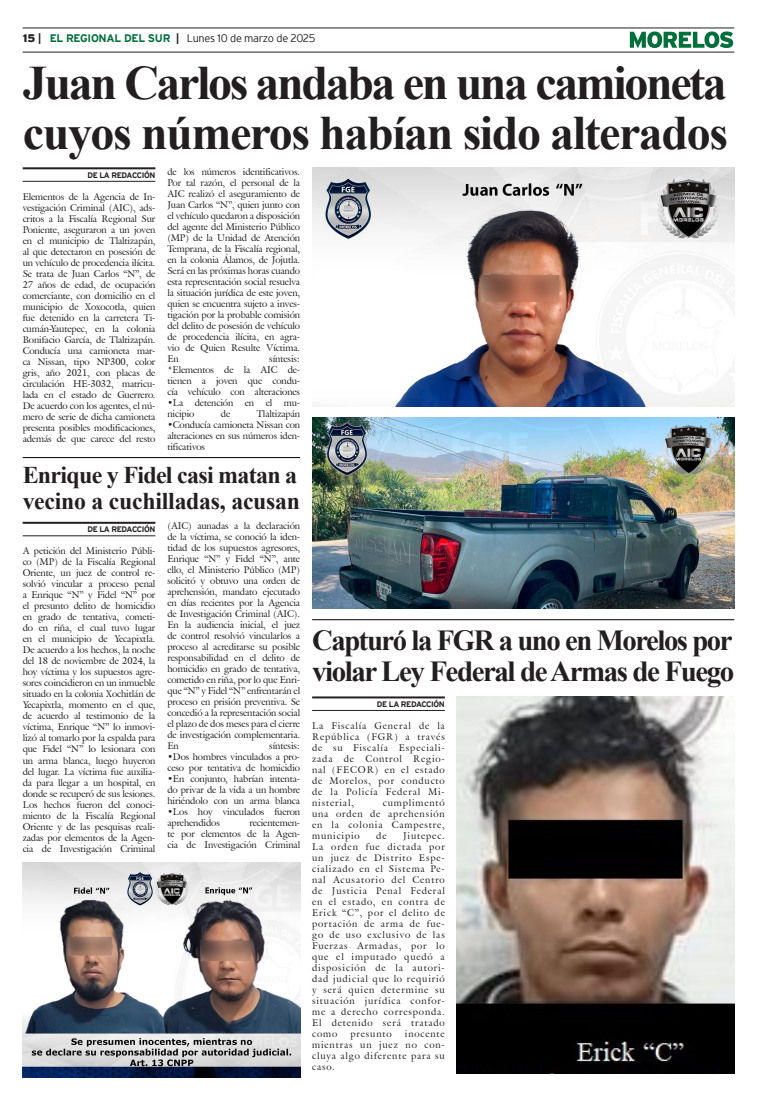
<style>
.page{position:relative;width:757px;height:1106px;background:#fff}
.page>*{position:absolute;margin:0;border:0;box-sizing:border-box;transform-origin:0 0}
.Cabeza_01{font:700 48px/50px "Times New Roman";letter-spacing:-.04em;color:#231f20}
.Cabeza_03{font:700 29px/31px "Times New Roman";letter-spacing:-.05em;color:#231f20}
.Cabeza_03-2{font:700 24px/26px "Times New Roman";letter-spacing:-.01em;color:#231f20}
.t1{font:300 11px "Interstate";letter-spacing:-.03em;color:#231f20}
.t2{font:9.5px/11px "Galliard IT Cby BT";letter-spacing:-.01em;color:#231f20;text-align:justify}
.t3{font:9.5px "Galliard IT Cby BT";letter-spacing:.09em;color:#231f20}
.t4{font:700 8px "Interstate";letter-spacing:-.05em;color:#231f20}
.s1{font-weight:900}
.s2{font-weight:700}
.s3{font-weight:700;color:#006f3c}
</style>
<div class="page">
<hr style="left:23px;top:28px;width:711px;height:1px;background:#231f20">
<hr style="left:23px;top:52px;width:711px;height:1px;background:#231f20">
<svg style="left:630px;top:31px;width:103px;height:17px"></svg>
<hr style="left:23px;top:167px;width:132px;height:2px;background:#231f20">
<hr style="left:23px;top:181px;width:132px;height:1px;background:#231f20">
<hr style="left:23px;top:522px;width:132px;height:2px;background:#231f20">
<hr style="left:23px;top:535px;width:132px;height:1px;background:#231f20">
<hr style="left:23px;top:457px;width:277px;height:1px;background:#000">
<hr style="left:312px;top:696px;width:133px;height:2px;background:#231f20">
<hr style="left:312px;top:710px;width:133px;height:1px;background:#231f20">
<hr style="left:312px;top:619px;width:422px;height:1px;background:#000">
<img style="left:312px;top:167px;width:422px;height:240px">
<img style="left:312px;top:418px;width:422px;height:190px">
<img style="left:457px;top:696px;width:277px;height:377px">
<img style="left:23px;top:862px;width:277px;height:215px">
<p class="t1" style="left:23px;top:32px;width:294px"><span class="s1">15</span> <span class="s2">|</span> <span class="s3">EL REGIONAL DEL SUR</span> <span class="s2">|</span> Lunes 10 de marzo de 2025</p>
<p class="Cabeza_01" style="left:23px;top:56px;width:706px">Juan Carlos andaba en una camioneta cuyos números habían sido alterados</p>
<p class="t4" style="left:87px;top:171px;width:69px">DE LA REDACCIÓN</p>
<p class="t2" style="left:167px;top:166px;width:134px">de los números identificativos.<br>Por tal razón, el personal de la AIC realizó el aseguramiento de Juan Carlos “N”, quien junto con el vehículo quedaron a disposición del agente del Ministerio Público (MP) de la Unidad de Atención Temprana, de la Fiscalía regional, en la colonia Álamos, de Jojutla.<br>Será en las próximas horas cuando esta representación social resuelva la situación jurídica de este joven, quien se encuentra sujeto a inves&shy;tigación por la probable comisión del delito de posesión de vehículo de procedencia ilícita, en agra&shy;vio de Quien Resulte Víctima.<br>En</p>
<p class="t2" style="left:23px;top:191px;width:134px">Elementos de la Agencia de In&shy;vestigación Criminal (AIC), ads&shy;critos a la Fiscalía Regional Sur Poniente, aseguraron a un joven en el municipio de Tlaltizapán, al que detectaron en posesión de un vehículo de procedencia ilícita.<br>Se trata de Juan Carlos “N”, de 27 años de edad, de ocupación comerciante, con domicilio en el municipio de Xoxocotla, quien fue detenido en la carretera Ti&shy;cumán-Yautepec, en la colonia Bonifacio García, de Tlaltizapán.<br>Conducía una camioneta mar&shy;ca Nissan, tipo NP300, color gris, año 2021, con placas de circulación HE-3032, matricu&shy;lada en el estado de Guerrero.<br>De acuerdo con los agentes, el nú&shy;mero de serie de dicha camioneta presenta posibles modificaciones, además de que carece del resto</p>
<p class="t2" style="left:167px;top:353px;width:134px;text-indent:102px">síntesis: *Elementos de la AIC de&shy;tienen a joven que condu&shy;cía vehículo con alteraciones</p>
<p class="t2" style="left:167px;top:397px;width:134px">•La detención en el mu&shy;nicipio</p>
<p class="t2" style="left:221px;top:408px;width:11px">de</p>
<p class="t2" style="left:257px;top:408px;width:45px">Tlaltizapán</p>
<p class="t2" style="left:167px;top:419px;width:134px">•Conducía camioneta Nissan con alteraciones en sus números iden&shy;tificativos</p>
<p class="Cabeza_03-2" style="left:23px;top:461px;width:279px">Enrique y Fidel casi matan a vecino a cuchilladas, acusan</p>
<p class="t4" style="left:87px;top:525px;width:69px">DE LA REDACCIÓN</p>
<p class="t2" style="left:167px;top:520px;width:134px">(AIC) aunadas a la declaración de la víctima, se conoció la iden&shy;tidad de los supuestos agresores, Enrique “N” y Fidel “N”, ante ello, el Ministerio Público (MP) solicitó y obtuvo una orden de aprehensión, mandato ejecutado en días recientes por la Agencia de Investigación Criminal (AIC).<br>En la audiencia inicial, el juez de control resolvió vincularlos a proceso al acreditarse su posible responsabilidad en el delito de homicidio en grado de tentativa, cometido en riña, por lo que Enri&shy;que “N” y Fidel “N” enfrentarán el proceso en prisión preventiva. Se concedió a la representación social el plazo de dos meses para el cierre de investigación complementaria.<br>En</p>
<p class="t2" style="left:23px;top:545px;width:134px">A petición del Ministerio Públi&shy;co (MP) de la Fiscalía Regional Oriente, un juez de control re&shy;solvió vincular a proceso penal a Enrique “N” y Fidel “N” por el presunto delito de homicidio en grado de tentativa, cometi&shy;do en riña, el cual tuvo lugar en el municipio de Yecapixtla.<br>De acuerdo a los hechos, la noche del 18 de noviembre de 2024, la hoy víctima y los supuestos agre&shy;sores coincidieron en un inmueble situado en la colonia Xochitlán de Yecapixtla, momento en el que, de acuerdo al testimonio de la víctima, Enrique “N” lo inmovi&shy;lizó al tomarlo por la espalda para que Fidel “N” lo lesionara con un arma blanca, luego huyeron del lugar. La víctima fue auxilia&shy;da para llegar a un hospital, en donde se recuperó de sus lesiones.<br>Los hechos fueron del conoci&shy;miento de la Fiscalía Regional Oriente y de las pesquisas reali&shy;zadas por elementos de la Agen&shy;cia de Investigación Criminal</p>
<p class="t2" style="left:269px;top:740px;width:32px">síntesis:</p>
<p class="t2" style="left:167px;top:751px;width:134px">•Dos hombres vinculados a pro&shy;ceso por tentativa de homicidio</p>
<p class="t2" style="left:167px;top:773px;width:134px">•En conjunto, habrían intenta&shy;do privar de la vida a un hombre hiriéndolo con un arma blanca</p>
<p class="t2" style="left:167px;top:806px;width:134px">•Los hoy vinculados fueron aprehendidos</p>
<p class="t2" style="left:167px;top:817px;width:134px;text-indent:82px">recientemen&shy;te por elementos de la Agen&shy;cia de Investigación Criminal</p>
<p class="Cabeza_03" style="left:312px;top:623px;width:424px">Capturó la FGR a uno en Morelos por violar Ley Federal de Armas de Fuego</p>
<p class="t4" style="left:377px;top:699px;width:69px">DE LA REDACCIÓN</p>
<p class="t2" style="left:312px;top:720px;width:134px">La Fiscalía General de la República (FGR) a través de su Fiscalía Especiali&shy;zada de Control Regio&shy;nal (FECOR) en el estado de Morelos, por conducto de la Policía Federal Mi&shy;nisterial,</p>
<p class="t2" style="left:312px;top:797px;width:134px;text-indent:71px">cumplimentó una orden de aprehensión en la colonia Campestre, municipio</p>
<p class="t2" style="left:376px;top:830px;width:12px">de</p>
<p class="t2" style="left:312px;top:830px;width:134px;text-indent:91px">Jiutepec.<br>La orden fue dictada por un juez de Distrito Espe&shy;cializado en el Sistema Pe&shy;nal Acusatorio del Centro de Justicia Penal Federal en el estado, en contra de Erick “C”, por el delito de portación de arma de fue&shy;go de uso exclusivo de las Fuerzas Armadas, por lo que el imputado quedó a disposición de la autori&shy;dad judicial que lo requirió y será quien determine su situación jurídica confor&shy;me a derecho corresponda.<br>El detenido será tratado como</p>
<p class="t2" style="left:312px;top:1028px;width:134px;text-indent:93px">inocente mientras un juez no con&shy;cluya algo diferente para su caso.</p>
<p class="t3" style="left:350px;top:1027px;width:43px">presunto</p>
</div>
